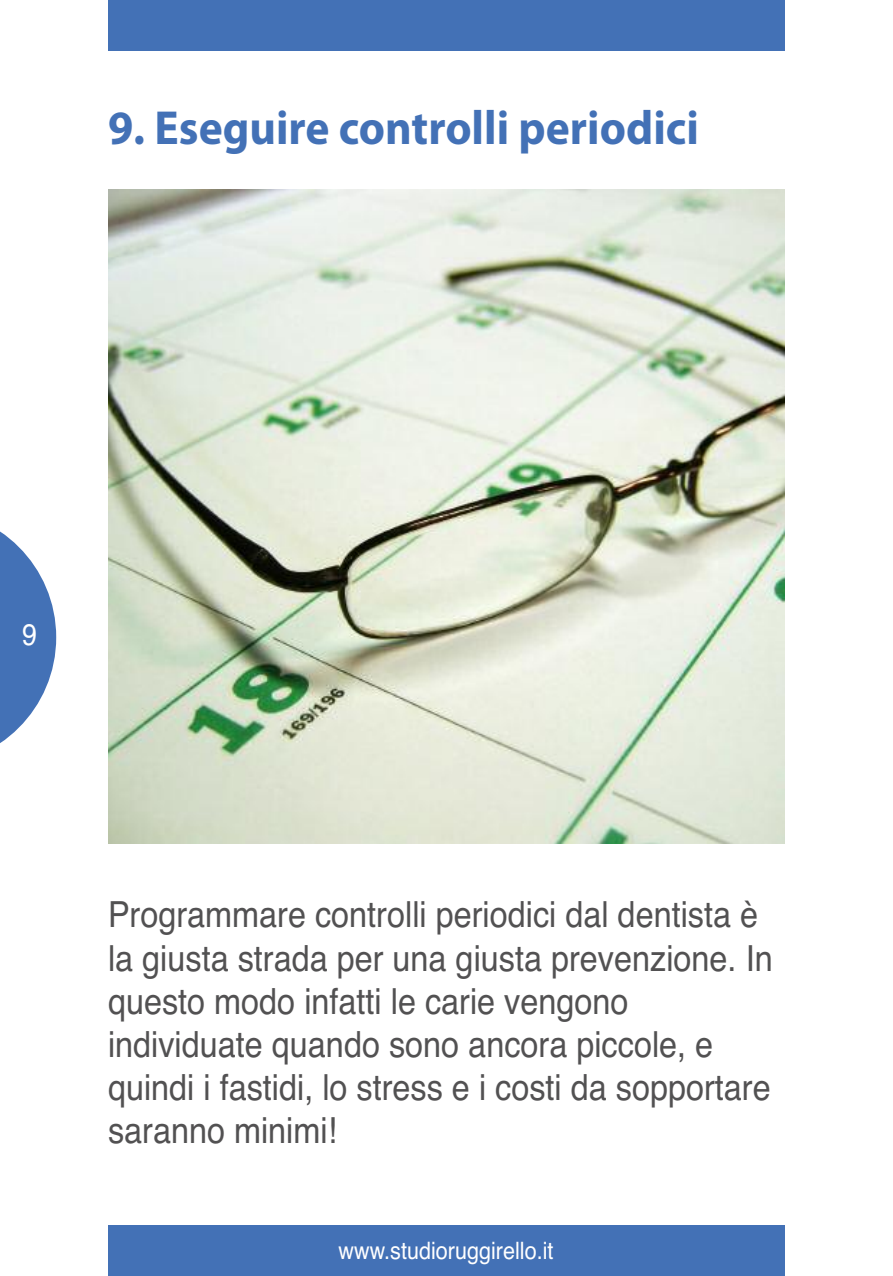
<style>
.page{position:relative;width:893px;height:1276px;background:#fff}
.page>*{position:absolute;margin:0;border:0;box-sizing:border-box;transform-origin:0 0}
.t1{font:700 48px "Myriad Pro";color:#4371b6;scale:.95 1}
.t2{font:36px/43.2px "Helvetica";color:#525152;scale:.9 1}
.t3{font:30px "Helvetica";color:#fff;scale:.9 1}
.t4{font:24px "Helvetica";color:#fff;scale:.9 1}
</style>
<div class="page">
<svg style="left:0;top:531px;width:56px;height:212px"></svg>
<div style="left:108px;top:0;width:677px;height:50px;background:#4371b6"></div>
<div style="left:108px;top:1225px;width:677px;height:51px;background:#4371b6"></div>
<img style="left:108px;top:189px;width:677px;height:655px">
<h1 class="t1" style="left:108px;top:110px;width:623px">9. eseguire controlli periodici</h1>
<p class="t3" style="left:22px;top:617px;width:18px">9</p>
<p class="t2" style="left:108px;top:893px;width:740px">Programmare controlli periodici dal dentista è la giusta strada per una giusta prevenzione. In questo modo infatti le carie vengono individuate quando sono ancora piccole, e quindi i fastidi, lo stress e i costi da sopportare saranno minimi!</p>
<p class="t4" style="left:339px;top:1236px;width:240px">www.studioruggirello.it</p>
</div>
